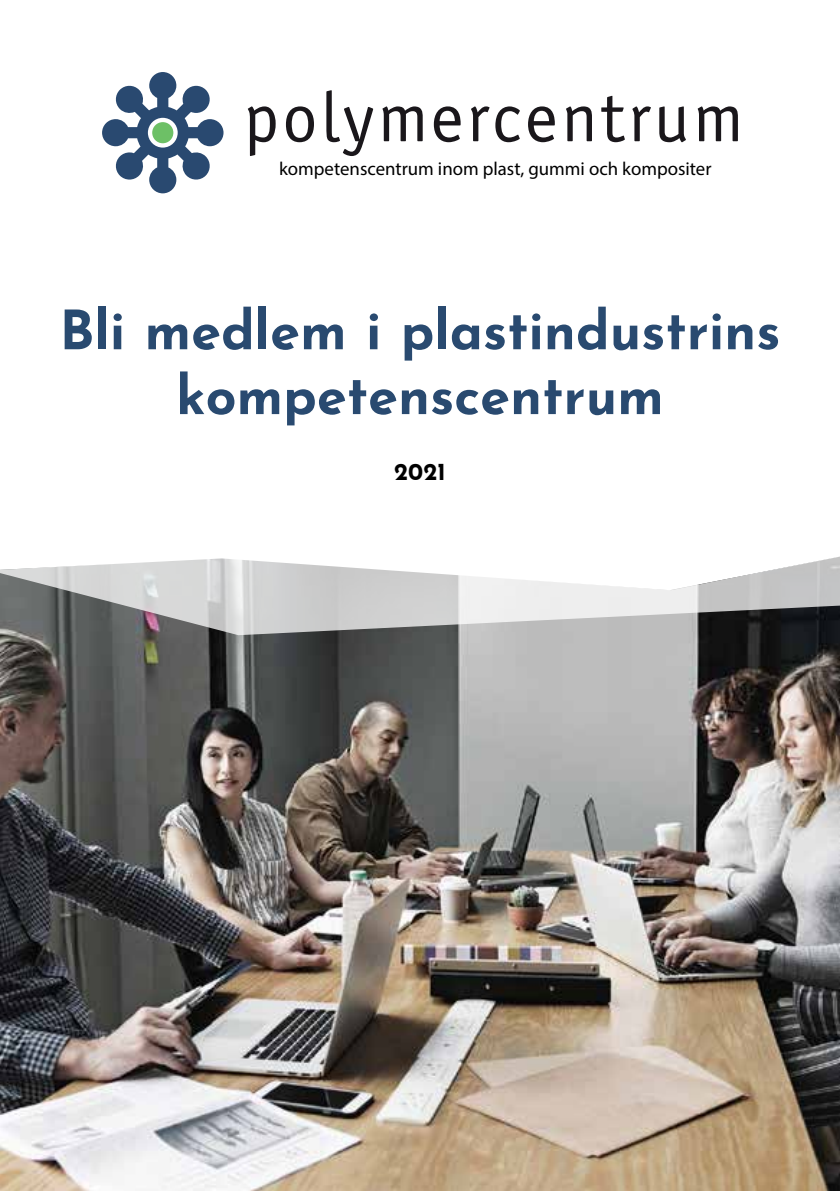
<style>
.page{position:relative;width:840px;height:1191px;background:#fff}
.page>*{position:absolute;margin:0;border:0;box-sizing:border-box;transform-origin:0 0}
.t1{font:700 54px/64.8px "Josefin Sans";color:#294a70;text-align:center}
.t2{font:700 24px "Josefin Sans";color:#000}
.t3{font:18.8px "Myriad Pro";color:#000}
</style>
<div class="page">
<img style="left:0;top:635px;width:839px;height:556px">
<svg style="left:0;top:557px;width:839px;height:78px"></svg>
<svg style="left:102px;top:72px;width:121px;height:121px"></svg>
<div style="left:152px;top:122px;width:21px;height:21px;background:#6dc066;border-radius:50%"></div>
<svg style="left:248px;top:106px;width:27px;height:50px"></svg>
<svg style="left:286px;top:106px;width:28px;height:36px"></svg>
<svg style="left:326px;top:90px;width:47px;height:66px"></svg>
<svg style="left:382px;top:106px;width:40px;height:35px"></svg>
<svg style="left:433px;top:106px;width:27px;height:36px"></svg>
<svg style="left:471px;top:106px;width:18px;height:35px"></svg>
<svg style="left:495px;top:106px;width:24px;height:36px"></svg>
<svg style="left:528px;top:106px;width:26px;height:36px"></svg>
<svg style="left:566px;top:106px;width:25px;height:35px"></svg>
<svg style="left:601px;top:96px;width:23px;height:46px"></svg>
<svg style="left:632px;top:106px;width:18px;height:35px"></svg>
<svg style="left:659px;top:106px;width:26px;height:36px"></svg>
<svg style="left:697px;top:106px;width:40px;height:35px"></svg>
<p class="t3" style="left:279px;top:157px;width:433px">kompetenscentrum inom plast, gummi och kompositer</p>
<h1 class="t1" style="left:59px;top:290px;width:722px">Bli medlem i plastindustrins kompetenscentrum</h1>
<p class="t2" style="left:394px;top:450px;width:53px">2021</p>
</div>
